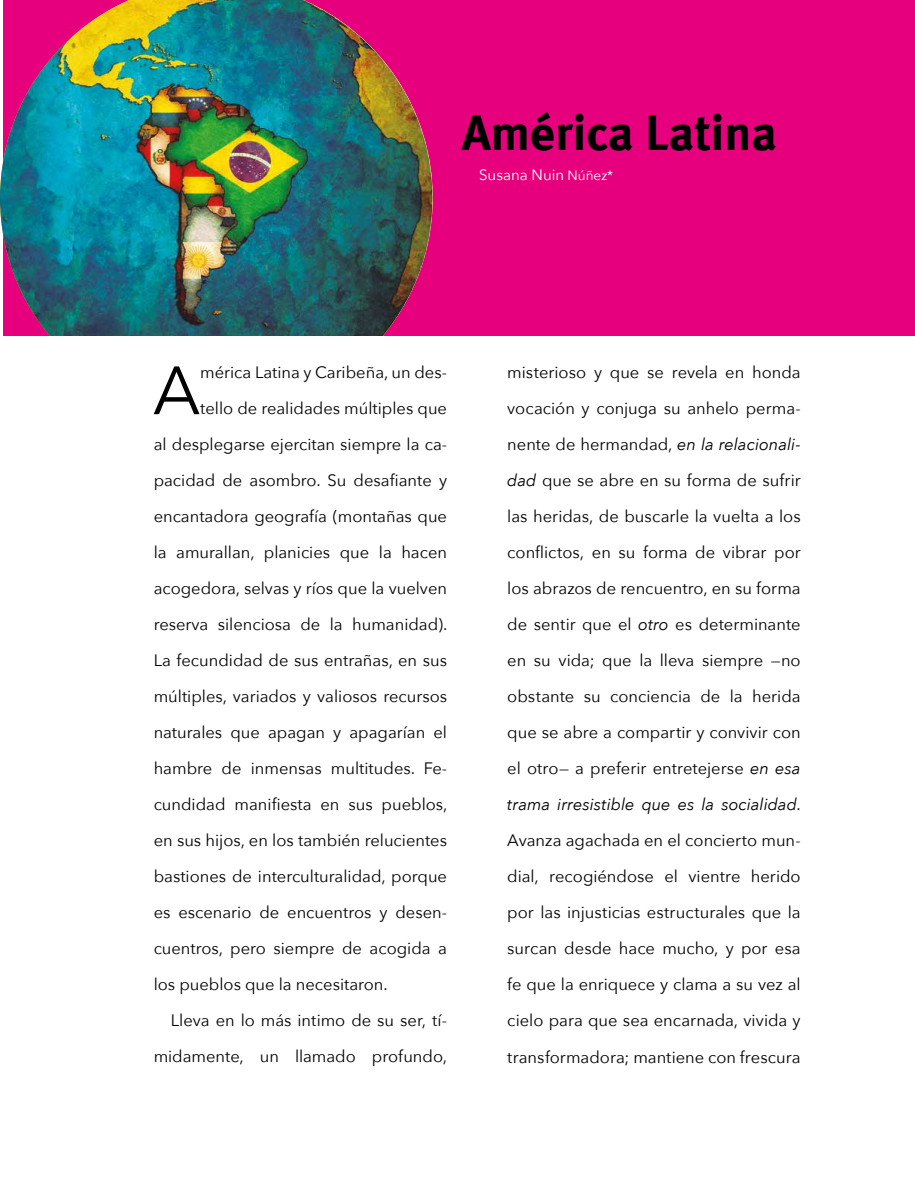
<style>
.page{position:relative;width:915px;height:1191px;background:#fff}
.page>*{position:absolute;margin:0;border:0;box-sizing:border-box;transform-origin:0 0}
.t1{font:67.35px "Avenir Next";color:#000}
.t2{font:700 49.5px "Meta Plus";color:#000}
.t3{font:16.5px/36px "Avenir Next";color:#000;text-align:justify}
.t4{font:15px "Avenir Next";color:#fff}
.s1{font-size:13.5px}
.s2{font-style:italic}
</style>
<div class="page">
<div style="left:4px;top:0;width:910px;height:339px;background:#e6007d"></div>
<img style="left:0;top:0;width:432px;height:336px">
<div style="left:0;top:336px;width:914px;height:87px;background:#fff"></div>
<h2 class="t2" style="left:462px;top:104px;width:316px">América Latina</h2>
<p class="t4" style="left:479px;top:162px;width:136px">Susana Nuin <span class="s1">Núñez*</span></p>
<h1 class="t1" style="left:153px;top:334px;width:49px">A</h1>
<p class="t3" style="left:200px;top:354px;width:248px">mérica Latina y Caribeña, un des-</p>
<p class="t3" style="left:200px;top:390px;width:248px">tello de realidades múltiples que</p>
<p class="t3" style="left:154px;top:426px;width:295px">al desplegarse ejercitan siempre la ca-</p>
<p class="t3" style="left:154px;top:462px;width:295px">pacidad de asombro. Su desafiante y</p>
<p class="t3" style="left:154px;top:498px;width:295px">encantadora geografía (montañas que</p>
<p class="t3" style="left:154px;top:534px;width:295px">la amurallan, planicies que la hacen</p>
<p class="t3" style="left:154px;top:570px;width:295px">acogedora, selvas y ríos que la vuelven</p>
<p class="t3" style="left:154px;top:606px;width:295px">reserva silenciosa de la humanidad).</p>
<p class="t3" style="left:154px;top:642px;width:295px">La fecundidad de sus entrañas, en sus</p>
<p class="t3" style="left:154px;top:678px;width:295px">múltiples, variados y valiosos recursos</p>
<p class="t3" style="left:154px;top:714px;width:295px">naturales que apagan y apagarían el</p>
<p class="t3" style="left:154px;top:750px;width:295px">hambre de inmensas multitudes. Fe-</p>
<p class="t3" style="left:154px;top:786px;width:295px">cundidad manifiesta en sus pueblos,</p>
<p class="t3" style="left:154px;top:822px;width:295px">en sus hijos, en los también relucientes</p>
<p class="t3" style="left:154px;top:858px;width:295px">bastiones de interculturalidad, porque</p>
<p class="t3" style="left:154px;top:894px;width:295px">es escenario de encuentros y desen-</p>
<p class="t3" style="left:154px;top:930px;width:295px">cuentros, pero siempre de acogida a</p>
<p class="t3" style="left:154px;top:966px;width:235px">los pueblos que la necesitaron.</p>
<p class="t3" style="left:171px;top:1002px;width:278px">Lleva en lo más intimo de su ser, tí-</p>
<p class="t3" style="left:154px;top:1038px;width:295px">midamente, un llamado profundo,</p>
<p class="t3" style="left:507px;top:354px;width:295px">misterioso y que se revela en honda vocación y conjuga su anhelo perma&shy;nente de hermandad, <span class="s2">en la relacionali&shy;dad</span> que se abre en su forma de sufrir las heridas, de buscarle la vuelta a los conflictos, en su forma de vibrar por los abrazos de rencuentro, en su forma de sentir que el <span class="s2">otro</span> es determinante en su vida; que la lleva siempre —no obstante su conciencia de la herida que se abre a compartir y convivir con el otro— a preferir entretejerse <span class="s2">en esa trama irresistible que es la socialidad</span>.<br>Avanza agachada en el concierto mun&shy;dial, recogiéndose el vientre herido por las injusticias estructurales que la surcan desde hace mucho, y por esa fe que la enriquece y clama a su vez al cielo para que sea encarnada, vivida y transformadora; mantiene con frescura</p>
</div>
